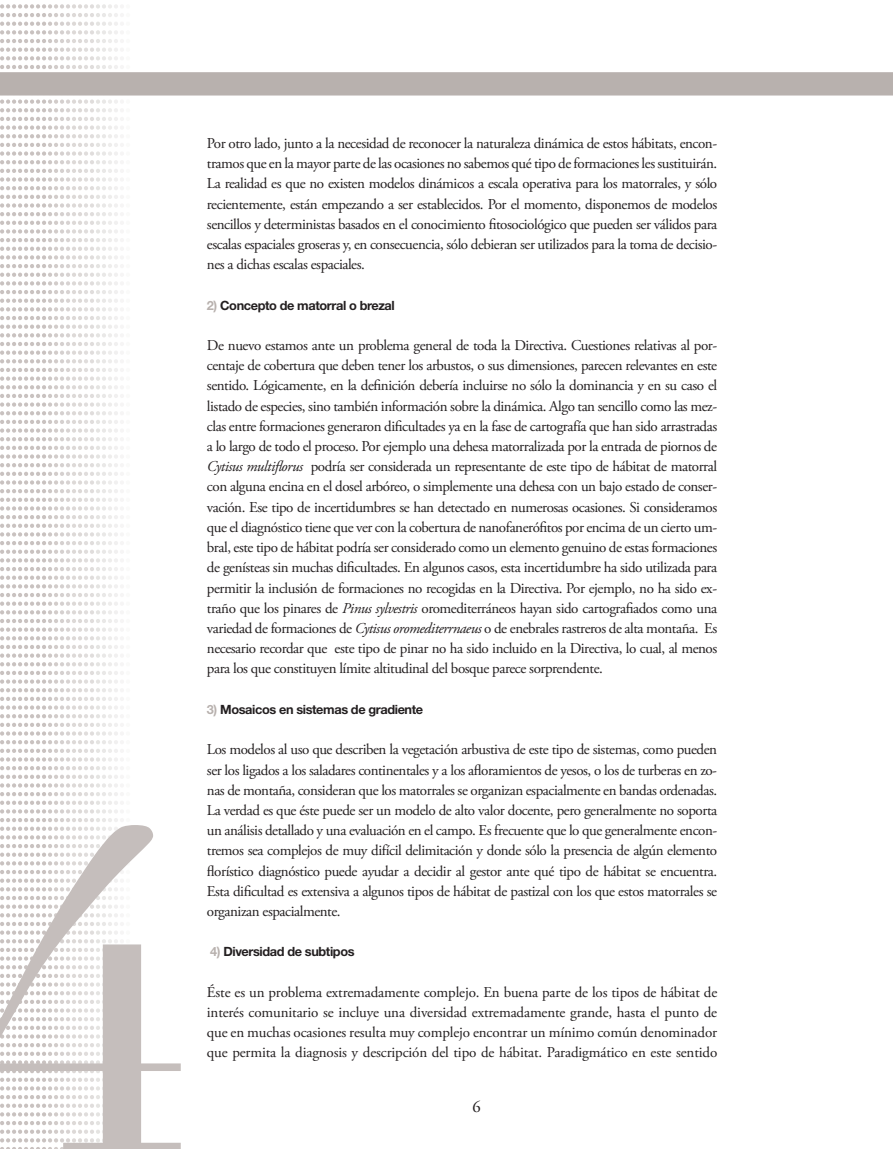
<style>
.page{position:relative;width:893px;height:1149px;background:#fff}
.page>*{position:absolute;margin:0;border:0;box-sizing:border-box;transform-origin:0 0}
.t1{font:16.5px "Adobe Garamond Pro";color:#231f20}
.t2{font:15px/20.2px "Adobe Garamond Pro";letter-spacing:-.03em;color:#231f20;text-align:justify}
.t3{font:700 12.75px "Helvetica Neue LT Std";letter-spacing:-.03em;color:#231f20}
.s1{color:#b8b1ae}
.s2{font-style:italic}
</style>
<div class="page">
<svg style="left:0;top:4px;width:136px;height:1145px"></svg>
<hr style="left:0;top:95px;width:893px;height:1px;background:#b8b1ae">
<div style="left:0;top:73px;width:893px;height:22px;background:#b8b1ae"></div>
<svg style="left:0;top:824px;width:181px;height:324px"></svg>
<p class="t2" style="left:207px;top:133px;width:512px">Por otro lado, junto a la necesidad de reconocer la naturaleza dinámica de estos hábitats, encon&shy;tramos que en la mayor parte de las ocasiones no sabemos qué tipo de formaciones les sustituirán.<br>La realidad es que no existen modelos dinámicos a escala operativa para los matorrales, y sólo recientemente, están empezando a ser establecidos. Por el momento, disponemos de modelos sencillos y deterministas basados en el conocimiento fitosociológico que pueden ser válidos para escalas espaciales groseras y, en consecuencia, sólo debieran ser utilizados para la toma de decisio&shy;nes a dichas escalas espaciales.</p>
<p class="t3" style="left:207px;top:297px;width:189px"><span class="s1">2)</span> Concepto de matorral o brezal</p>
<p class="t2" style="left:207px;top:335px;width:512px">De nuevo estamos ante un problema general de toda la Directiva. Cuestiones relativas al por&shy;centaje de cobertura que deben tener los arbustos, o sus dimensiones, parecen relevantes en este sentido. Lógicamente, en la definición debería incluirse no sólo la dominancia y en su caso el listado de especies, sino también información sobre la dinámica. Algo tan sencillo como las mez&shy;clas entre formaciones generaron dificultades ya en la fase de cartografía que han sido arrastradas a lo largo de todo el proceso. Por ejemplo una dehesa matorralizada por la entrada de piornos de <span class="s2">Cytisus multiflorus</span> podría ser considerada un representante de este tipo de hábitat de matorral con alguna encina en el dosel arbóreo, o simplemente una dehesa con un bajo estado de conser&shy;vación. Ese tipo de incertidumbres se han detectado en numerosas ocasiones. Si consideramos que el diagnóstico tiene que ver con la cobertura de nanofanerófitos por encima de un cierto um&shy;bral, este tipo de hábitat podría ser considerado como un elemento genuino de estas formaciones de genísteas sin muchas dificultades. En algunos casos, esta incertidumbre ha sido utilizada para permitir la inclusión de formaciones no recogidas en la Directiva. Por ejemplo, no ha sido ex&shy;traño que los pinares de <span class="s2">Pinus sylvestris</span> oromediterráneos hayan sido cartografiados como una variedad de formaciones de <span class="s2">Cytisus oromediterrnaeus</span> o de enebrales rastreros de alta montaña. Es necesario recordar que este tipo de pinar no ha sido incluido en la Directiva, lo cual, al menos para los que constituyen límite altitudinal del bosque parece sorprendente.</p>
<p class="t3" style="left:207px;top:701px;width:218px"><span class="s1">3)</span> Mosaicos en sistemas de gradiente</p>
<p class="t2" style="left:207px;top:739px;width:512px">Los modelos al uso que describen la vegetación arbustiva de este tipo de sistemas, como pueden ser los ligados a los saladares continentales y a los afloramientos de yesos, o los de turberas en zo&shy;nas de montaña, consideran que los matorrales se organizan espacialmente en bandas ordenadas.<br>La verdad es que éste puede ser un modelo de alto valor docente, pero generalmente no soporta un análisis detallado y una evaluación en el campo. Es frecuente que lo que generalmente encon&shy;tremos sea complejos de muy difícil delimitación y donde sólo la presencia de algún elemento florístico diagnóstico puede ayudar a decidir al gestor ante qué tipo de hábitat se encuentra.<br>Esta dificultad es extensiva a algunos tipos de hábitat de pastizal con los que estos matorrales se organizan espacialmente.</p>
<p class="t3" style="left:210px;top:943px;width:146px"><span class="s1">4)</span> Diversidad de subtipos</p>
<p class="t2" style="left:207px;top:982px;width:512px">Éste es un problema extremadamente complejo. En buena parte de los tipos de hábitat de interés comunitario se incluye una diversidad extremadamente grande, hasta el punto de que en muchas ocasiones resulta muy complejo encontrar un mínimo común denominador que permita la diagnosis y descripción del tipo de hábitat. Paradigmático en este sentido</p>
<p class="t1" style="left:472px;top:1096px;width:10px">6</p>
</div>
